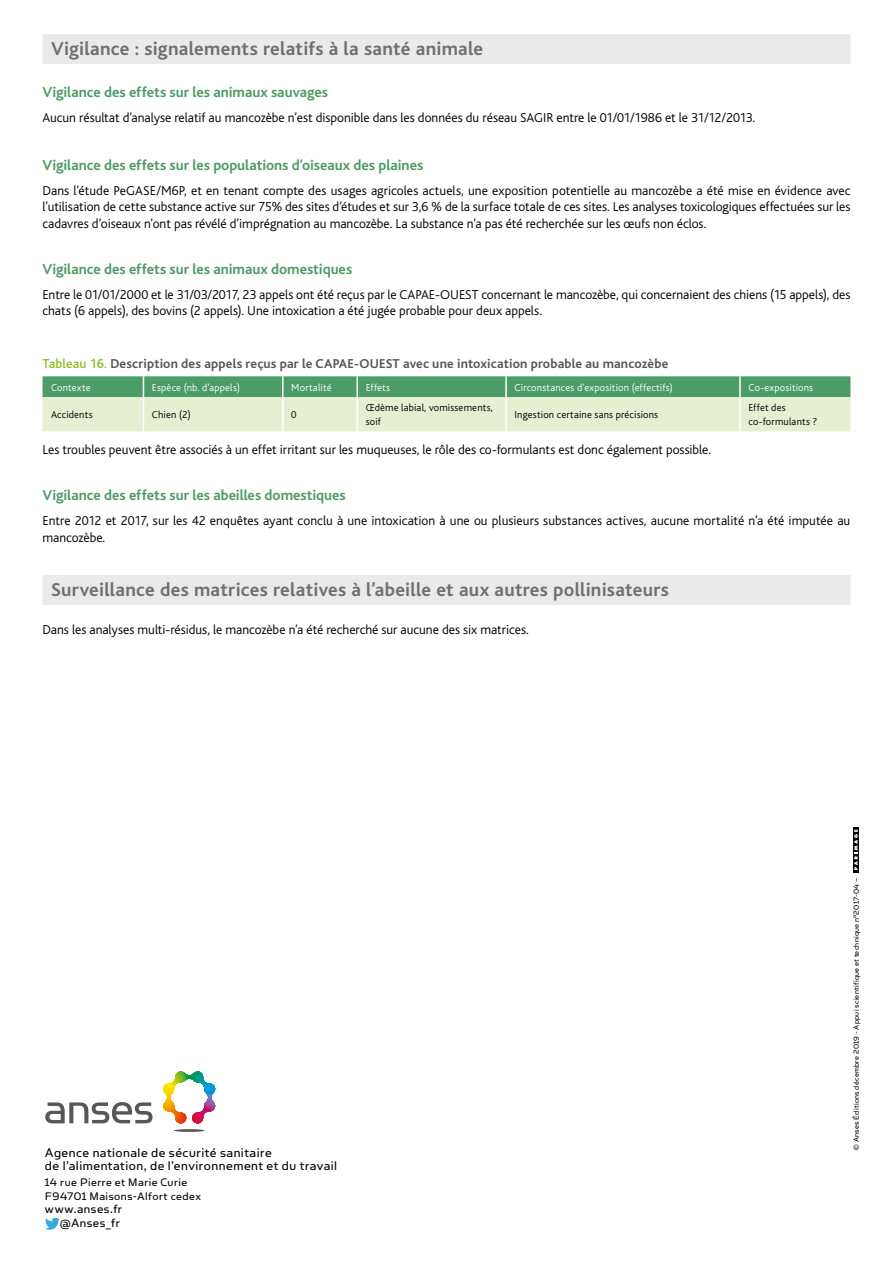
<style>
.page{position:relative;width:893px;height:1263px;background:#fff}
.page>*{position:absolute;margin:0;border:0;box-sizing:border-box;transform-origin:0 0}
.T2{font:700 19.5px "Bliss";letter-spacing:.015em;color:#706f6f}
.T3{font:700 15px "Bliss";letter-spacing:-.005em;color:#4e9a62}
.T3_1col{font:700 15px "Bliss";letter-spacing:-.005em;color:#4e9a62}
.Libellé_Anses{font:14.25px/13.5px "Simian Text Orangutan";letter-spacing:.035em;color:#000}
.TEXTE_COURANT_1col{font:300 13.5px/16.5px "Bliss";color:#000}
.Titre_Figure_Tablo{font:700 13.5px "Bliss";letter-spacing:.01em;color:#575756}
.Adresse{font:13.5px "Simian Text Orangutan";letter-spacing:.04em;color:#000}
.Adresse-2{font:12.3px "Simian Text Orangutan";letter-spacing:.035em;color:#000}
.Tableau_texte{font:300 10.5px/13.5px "Bliss";letter-spacing:.015em;color:#000}
.Tablo_tete{font:300 10.5px "Bliss";letter-spacing:.02em;color:#fff}
.Date{font:8.25px "Simian Text Orangutan";letter-spacing:.035em;color:#000}
.s1{font-weight:500;color:#89bd24}
</style>
<div class="page">
<svg style="left:163px;top:1071px;width:53px;height:53px"></svg>
<hr style="left:174px;top:1129px;width:31px;height:3px;background:#575756;border-radius:50%">
<svg style="left:45px;top:1102px;width:108px;height:21px"></svg>
<svg style="left:45px;top:1218px;width:15px;height:12px"></svg>
<div style="left:853px;top:827px;width:6px;height:45px;background:#000"></div>
<svg style="left:854px;top:829px;width:4px;height:41px"></svg>
<div style="left:43px;top:34px;width:807px;height:30px;background:#eaeaea"></div>
<svg style="left:43px;top:376px;width:807px;height:55px;background:#accfa8"></svg>
<hr style="left:282px;top:376px;width:2px;height:21px;background:#fff">
<hr style="left:356px;top:376px;width:2px;height:21px;background:#fff">
<hr style="left:505px;top:376px;width:2px;height:21px;background:#fff">
<hr style="left:739px;top:376px;width:2px;height:21px;background:#fff">
<hr style="left:143px;top:397px;width:1px;height:34px;background:#fff">
<hr style="left:282px;top:397px;width:2px;height:34px;background:#fff">
<hr style="left:356px;top:397px;width:2px;height:34px;background:#fff">
<hr style="left:505px;top:397px;width:2px;height:34px;background:#fff">
<hr style="left:739px;top:397px;width:2px;height:34px;background:#fff">
<div style="left:43px;top:575px;width:807px;height:30px;background:#eaeaea"></div>
<p class="T2" style="left:51px;top:39px;width:434px">Vigilance : signalements relatifs à la santé animale</p>
<p class="T3" style="left:43px;top:84px;width:287px">Vigilance des effets sur les animaux sauvages</p>
<p class="TEXTE_COURANT_1col" style="left:43px;top:109px;width:714px">Aucun résultat d’analyse relatif au mancozèbe n’est disponible dans les données du réseau SAGIR entre le 01/01/1986 et le 31/12/2013.</p>
<p class="T3" style="left:43px;top:157px;width:382px">Vigilance des effets sur les populations d’oiseaux des plaines</p>
<p class="TEXTE_COURANT_1col" style="left:43px;top:182px;width:809px;text-align:justify">Dans l’étude PeGASE/M6P, et en tenant compte des usages agricoles actuels, une exposition potentielle au mancozèbe a été mise en évidence avec l’utilisation de cette substance active sur 75% des sites d’études et sur 3,6 % de la surface totale de ces sites. Les analyses toxicologiques effectuées sur les cadavres d’oiseaux n’ont pas révélé d’imprégnation au mancozèbe. La substance n’a pas été recherchée sur les œufs non éclos.</p>
<p class="T3" style="left:43px;top:261px;width:311px">Vigilance des effets sur les animaux domestiques</p>
<p class="TEXTE_COURANT_1col" style="left:43px;top:286px;width:809px">Entre le 01/01/2000 et le 31/03/2017, 23 appels ont été reçus par le CAPAE-OUEST concernant le mancozèbe, qui concernaient des chiens (15 appels), des chats (6 appels), des bovins (2 appels). Une intoxication a été jugée probable pour deux appels.</p>
<p class="Titre_Figure_Tablo" style="left:43px;top:356px;width:627px"><span class="s1">Tableau 16.</span> Description des appels reçus par le CAPAE-OUEST avec une intoxication probable au mancozèbe</p>
<p class="Tablo_tete" style="left:51px;top:382px;width:41px">Contexte</p>
<p class="Tablo_tete" style="left:152px;top:382px;width:90px">Espèce (nb. d’appels)</p>
<p class="Tablo_tete" style="left:291px;top:382px;width:42px">Mortalité</p>
<p class="Tablo_tete" style="left:366px;top:382px;width:26px">Effets</p>
<p class="Tablo_tete" style="left:515px;top:382px;width:160px">Circonstances d'exposition (effectifs)</p>
<p class="Tablo_tete" style="left:748px;top:382px;width:66px">Co-expositions</p>
<p class="Tableau_texte" style="left:51px;top:408px;width:43px">Accidents</p>
<p class="Tableau_texte" style="left:152px;top:408px;width:40px">Chien (2)</p>
<p class="Tableau_texte" style="left:291px;top:408px;width:7px">0</p>
<p class="Tableau_texte" style="left:366px;top:401px;width:129px">Œdème labial, vomissements, soif</p>
<p class="Tableau_texte" style="left:515px;top:408px;width:145px">Ingestion certaine sans précisions</p>
<p class="Tableau_texte" style="left:748px;top:401px;width:70px">Effet des co-formulants ?</p>
<p class="TEXTE_COURANT_1col" style="left:43px;top:442px;width:670px">Les troubles peuvent être associés à un effet irritant sur les muqueuses, le rôle des co-formulants est donc également possible.</p>
<p class="T3_1col" style="left:43px;top:487px;width:305px">Vigilance des effets sur les abeilles domestiques</p>
<p class="TEXTE_COURANT_1col" style="left:43px;top:513px;width:809px">Entre 2012 et 2017, sur les 42 enquêtes ayant conclu à une intoxication à une ou plusieurs substances actives, aucune mortalité n’a été imputée au mancozèbe.</p>
<p class="T2" style="left:51px;top:580px;width:619px">Surveillance des matrices relatives à l’abeille et aux autres pollinisateurs</p>
<p class="TEXTE_COURANT_1col" style="left:43px;top:622px;width:488px">Dans les analyses multi-résidus, le mancozèbe n’a été recherché sur aucune des six matrices.</p>
<p class="Libellé_Anses" style="left:45px;top:1145px;width:294px">Agence nationale de sécurité sanitaire<br>de l’alimentation, de l’environnement et du travail</p>
<p class="Adresse-2" style="left:45px;top:1175px;width:144px">14 rue Pierre et Marie Curie</p>
<p class="Adresse-2" style="left:45px;top:1189px;width:158px">F94701 Maisons-Alfort cedex</p>
<p class="Adresse" style="left:45px;top:1201px;width:79px">www.anses.fr</p>
<p class="Adresse" style="left:60px;top:1215px;width:62px">@Anses_fr</p>
<p class="Date" style="left:852px;top:1149px;width:274px;rotate:-90deg">© Anses Éditions décembre 2019 - Appui scientifique et technique n°2017-04 –</p>
</div>
